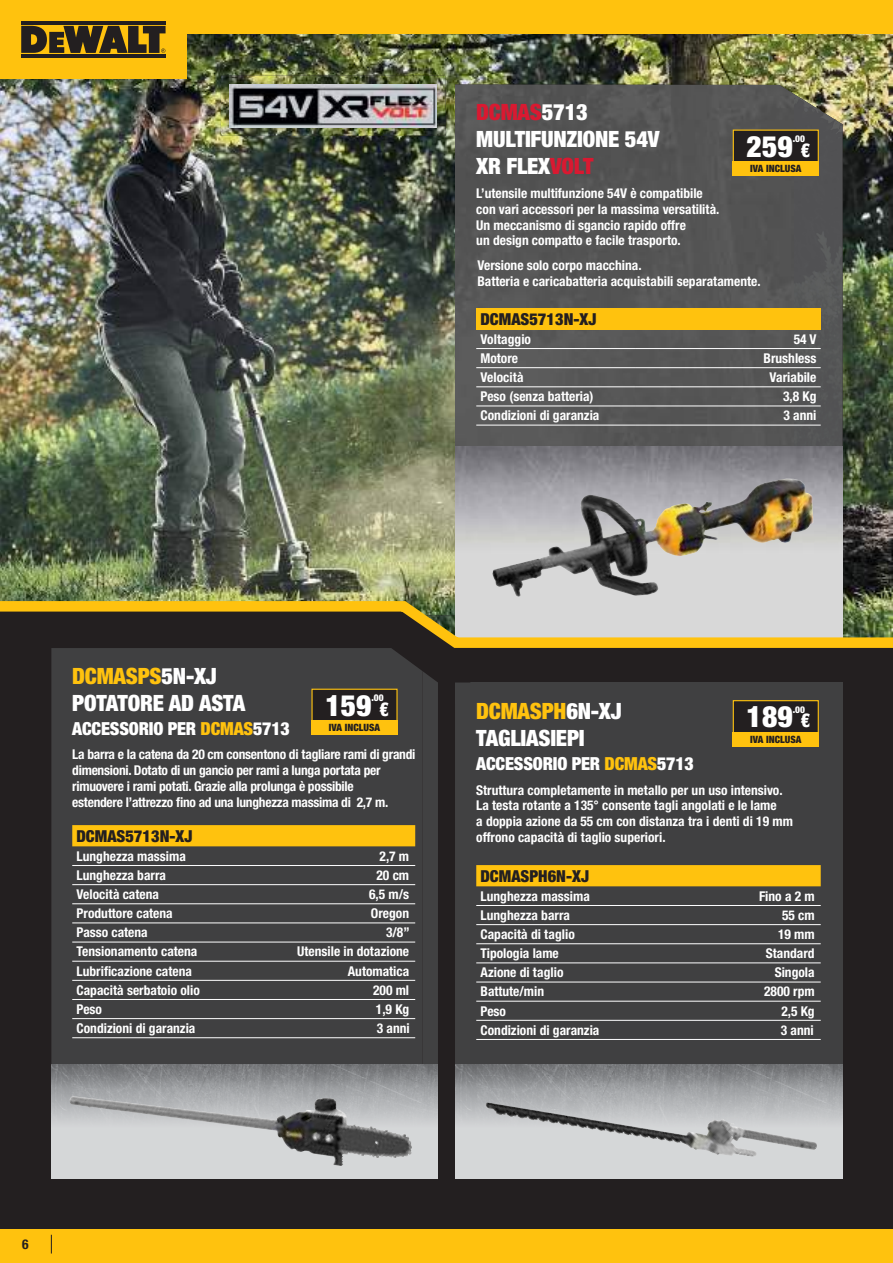
<style>
.page{position:relative;width:893px;height:1263px;background:#fff}
.page>*{position:absolute;margin:0;border:0;box-sizing:border-box;transform-origin:0 0}
.t1{font:900 condensed 29.55px "Helvetica Neue LTW1 G";color:#fff}
.t2{font:900 condensed 22.5px/27px "Helvetica Neue LTW1 G";letter-spacing:-.01em;color:#fff}
.t3{font:900 condensed 19.05px "Helvetica Neue LTW1 G";color:#fff}
.t4{font:900 condensed 18px "Helvetica Neue LTW1 G";letter-spacing:-.01em;color:#fff}
.t5{font:900 condensed 16.5px "Helvetica Neue LTW1 G";color:#231f20}
.t6{font:700 condensed 13.5px/15.8px "Helvetica Neue LTW1 G";color:#fff}
.t7{font:700 condensed 13.5px/15.8px "Helvetica Neue LTW1 G";letter-spacing:-.02em;color:#fff}
.t8{font:700 condensed 13.5px "Helvetica Neue LTW1 G";color:#231f20}
.t9{font:900 condensed 10.05px "Helvetica Neue LTW1 G";color:#231f20}
.t10{font:900 condensed 9.45px "Helvetica Neue LTW1 G";color:#fff}
.s1{color:#d91931}
.s2{color:#ffc20e}
</style>
<div class="page">
<div style="left:0;top:34px;width:893px;height:1195px;background:#231f20"></div>
<img style="left:0;top:34px;width:893px;height:562px">
<div style="left:455px;top:85px;width:387px;height:362px;background:#555"></div>
<img style="left:825px;top:700px;width:18px;height:479px">
<img style="left:470px;top:1178px;width:355px;height:1px">
<div style="left:470px;top:682px;width:372px;height:383px;background:#404041"></div>
<div style="left:455px;top:682px;width:15px;height:383px;background:#414142"></div>
<div style="left:51px;top:657px;width:371px;height:408px;background:#404041"></div>
<img style="left:422px;top:671px;width:16px;height:394px">
<div style="left:476px;top:308px;width:345px;height:21px;background:#ffc20e"></div>
<hr style="left:476px;top:425px;width:159px;height:1px;background:#fff">
<hr style="left:635px;top:425px;width:186px;height:1px;background:#fff">
<hr style="left:476px;top:348px;width:159px;height:1px;background:#fff">
<hr style="left:635px;top:348px;width:186px;height:1px;background:#fff">
<hr style="left:476px;top:367px;width:159px;height:1px;background:#fff">
<hr style="left:635px;top:367px;width:186px;height:1px;background:#fff">
<hr style="left:476px;top:386px;width:159px;height:1px;background:#fff">
<hr style="left:635px;top:386px;width:186px;height:1px;background:#fff">
<hr style="left:476px;top:406px;width:159px;height:1px;background:#fff">
<hr style="left:635px;top:406px;width:186px;height:1px;background:#fff">
<div style="left:72px;top:825px;width:343px;height:21px;background:#ffc20e"></div>
<hr style="left:72px;top:1037px;width:343px;height:1px;background:#fff">
<hr style="left:72px;top:865px;width:343px;height:1px;background:#fff">
<hr style="left:72px;top:884px;width:343px;height:1px;background:#fff">
<hr style="left:72px;top:903px;width:343px;height:1px;background:#fff">
<hr style="left:72px;top:922px;width:343px;height:1px;background:#fff">
<hr style="left:72px;top:942px;width:343px;height:1px;background:#fff">
<hr style="left:72px;top:961px;width:343px;height:1px;background:#fff">
<hr style="left:72px;top:980px;width:343px;height:1px;background:#fff">
<hr style="left:72px;top:999px;width:343px;height:1px;background:#fff">
<hr style="left:72px;top:1018px;width:343px;height:1px;background:#fff">
<div style="left:476px;top:865px;width:345px;height:21px;background:#ffc20e"></div>
<hr style="left:476px;top:1039px;width:345px;height:1px;background:#fff">
<hr style="left:476px;top:905px;width:345px;height:1px;background:#fff">
<hr style="left:476px;top:924px;width:345px;height:1px;background:#fff">
<hr style="left:476px;top:943px;width:345px;height:1px;background:#fff">
<hr style="left:476px;top:962px;width:345px;height:1px;background:#fff">
<hr style="left:476px;top:981px;width:345px;height:1px;background:#fff">
<hr style="left:476px;top:1001px;width:345px;height:1px;background:#fff">
<hr style="left:476px;top:1020px;width:345px;height:1px;background:#fff">
<img style="left:455px;top:447px;width:387px;height:149px">
<img style="left:51px;top:1178px;width:371px;height:1px">
<svg style="left:422px;top:1178px;width:16px;height:1px"></svg>
<img style="left:51px;top:1065px;width:387px;height:113px">
<img style="left:769px;top:479px;width:17px;height:3px">
<svg style="left:70px;top:1096px;width:10px;height:9px"></svg>
<svg style="left:0;top:596px;width:893px;height:61px"></svg>
<svg style="left:455px;top:1178px;width:15px;height:1px"></svg>
<img style="left:455px;top:1065px;width:387px;height:113px">
<img style="left:485px;top:1102px;width:14px;height:13px">
<img style="left:221px;top:76px;width:225px;height:60px">
<img style="left:230px;top:85px;width:207px;height:42px">
<div style="left:0;top:0;width:893px;height:34px;background:#ffc20e"></div>
<div style="left:0;top:0;width:187px;height:79px;background:#ffc20e"></div>
<hr style="left:21px;top:21px;width:145px;height:4px;background:#231f20">
<hr style="left:21px;top:54px;width:145px;height:4px;background:#231f20">
<svg style="left:21px;top:26px;width:145px;height:27px"></svg>
<div style="left:0;top:1229px;width:893px;height:34px;background:#ffc20e"></div>
<svg style="left:51px;top:1235px;width:1px;height:18px"></svg>
<svg style="left:732px;top:129px;width:88px;height:35px"></svg>
<div style="left:733px;top:161px;width:86px;height:15px;background:#ffc20e"></div>
<svg style="left:311px;top:688px;width:88px;height:35px"></svg>
<div style="left:311px;top:720px;width:87px;height:15px;background:#ffc20e"></div>
<svg style="left:732px;top:700px;width:87px;height:35px;background:#30291f"></svg>
<div style="left:733px;top:732px;width:86px;height:14px;background:#ffc20e"></div>
<h2 class="t2" style="left:476px;top:101px;width:185px"><span class="s1">DCMAS</span>5713<br>MULTIFUNZIONE 54V<br>XR FLEX<span class="s1">VOLT</span></h2>
<p class="t6" style="left:476px;top:187px;width:245px">L’utensile multifunzione 54V è compatibile con vari accessori per la massima versatilità.<br>Un meccanismo di sgancio rapido offre<br>un design compatto e facile trasporto.</p>
<h1 class="t1" style="left:747px;top:136px;width:48px">259</h1>
<p class="t10" style="left:793px;top:135px;width:14px">.00</p>
<p class="t9" style="left:750px;top:165px;width:53px">IVA INCLUSA</p>
<h3 class="t3" style="left:800px;top:143px;width:11px">€</h3>
<p class="t6" style="left:477px;top:259px;width:285px">Versione solo corpo macchina.<br>Batteria e caricabatteria acquistabili separatamente.</p>
<p class="t5" style="left:480px;top:313px;width:117px">DCMAS5713N-XJ</p>
<p class="t6" style="left:480px;top:332px;width:52px">Voltaggio</p>
<p class="t6" style="left:794px;top:332px;width:24px">54 V</p>
<p class="t6" style="left:480px;top:352px;width:39px">Motore</p>
<p class="t6" style="left:763px;top:352px;width:54px">Brushless</p>
<p class="t6" style="left:480px;top:371px;width:44px">Velocità</p>
<p class="t6" style="left:769px;top:371px;width:48px">Variabile</p>
<p class="t6" style="left:480px;top:390px;width:115px">Peso (senza batteria)</p>
<p class="t6" style="left:783px;top:390px;width:35px">3,8 Kg</p>
<p class="t6" style="left:480px;top:409px;width:120px">Condizioni di garanzia</p>
<p class="t6" style="left:783px;top:409px;width:34px">3 anni</p>
<h2 class="t2" style="left:72px;top:665px;width:174px"><span class="s2">DCMASPS</span>5N-XJ<br>POTATORE AD ASTA</h2>
<h3 class="t4" style="left:72px;top:722px;width:219px">ACCESSORIO PER <span class="s2">DCMAS</span>5713</h3>
<p class="t7" style="left:72px;top:748px;width:345px">La barra e la catena da 20 cm consentono di tagliare rami di grandi dimensioni. Dotato di un gancio per rami a lunga portata per rimuovere i rami potati. Grazie alla prolunga è possibile<br>estendere l’attrezzo fino ad una lunghezza massima di 2,7 m.</p>
<h1 class="t1" style="left:325px;top:695px;width:48px">159</h1>
<p class="t10" style="left:371px;top:694px;width:14px">.00</p>
<p class="t9" style="left:329px;top:724px;width:53px">IVA INCLUSA</p>
<h3 class="t3" style="left:379px;top:702px;width:11px">€</h3>
<h1 class="t1" style="left:747px;top:706px;width:48px">189</h1>
<p class="t10" style="left:793px;top:706px;width:14px">.00</p>
<p class="t9" style="left:750px;top:735px;width:53px">IVA INCLUSA</p>
<h2 class="t2" style="left:476px;top:700px;width:147px"><span class="s2">DCMASPH</span>6N-XJ<br>TAGLIASIEPI</h2>
<h3 class="t4" style="left:476px;top:757px;width:219px">ACCESSORIO PER <span class="s2">DCMAS</span>5713</h3>
<p class="t6" style="left:476px;top:783px;width:318px">Struttura completamente in metallo per un uso intensivo.<br>La testa rotante a 135° consente tagli angolati e le lame<br>a doppia azione da 55 cm con distanza tra i denti di 19 mm offrono capacità di taglio superiori.</p>
<h3 class="t3" style="left:800px;top:714px;width:11px">€</h3>
<p class="t5" style="left:76px;top:830px;width:117px">DCMAS5713N-XJ</p>
<p class="t6" style="left:76px;top:849px;width:111px">Lunghezza massima</p>
<p class="t6" style="left:379px;top:849px;width:31px">2,7 m</p>
<p class="t6" style="left:76px;top:869px;width:91px">Lunghezza barra</p>
<p class="t6" style="left:376px;top:869px;width:34px">20 cm</p>
<p class="t6" style="left:76px;top:888px;width:84px">Velocità catena</p>
<p class="t6" style="left:369px;top:888px;width:42px">6,5 m/s</p>
<p class="t6" style="left:76px;top:907px;width:98px">Produttore catena</p>
<p class="t6" style="left:371px;top:907px;width:40px">Oregon</p>
<p class="t6" style="left:77px;top:926px;width:73px">Passo catena</p>
<p class="t6" style="left:386px;top:926px;width:25px">3/8”</p>
<p class="t6" style="left:77px;top:945px;width:122px">Tensionamento catena</p>
<p class="t6" style="left:297px;top:945px;width:113px">Utensile in dotazione</p>
<p class="t6" style="left:77px;top:964px;width:117px">Lubrificazione catena</p>
<p class="t6" style="left:348px;top:964px;width:63px">Automatica</p>
<p class="t6" style="left:77px;top:983px;width:125px">Capacità serbatoio olio</p>
<p class="t6" style="left:373px;top:983px;width:38px">200 ml</p>
<p class="t6" style="left:77px;top:1003px;width:27px">Peso</p>
<p class="t6" style="left:376px;top:1003px;width:35px">1,9 Kg</p>
<p class="t6" style="left:77px;top:1022px;width:120px">Condizioni di garanzia</p>
<p class="t6" style="left:377px;top:1022px;width:34px">3 anni</p>
<p class="t5" style="left:480px;top:870px;width:110px">DCMASPH6N-XJ</p>
<p class="t6" style="left:480px;top:889px;width:111px">Lunghezza massima</p>
<p class="t6" style="left:759px;top:889px;width:57px">Fino a 2 m</p>
<p class="t6" style="left:480px;top:909px;width:91px">Lunghezza barra</p>
<p class="t6" style="left:782px;top:909px;width:34px">55 cm</p>
<p class="t6" style="left:480px;top:928px;width:96px">Capacità di taglio</p>
<p class="t6" style="left:778px;top:928px;width:38px">19 mm</p>
<p class="t6" style="left:480px;top:947px;width:80px">Tipologia lame</p>
<p class="t6" style="left:766px;top:947px;width:51px">Standard</p>
<p class="t6" style="left:480px;top:966px;width:85px">Azione di taglio</p>
<p class="t6" style="left:775px;top:966px;width:41px">Singola</p>
<p class="t6" style="left:480px;top:985px;width:65px">Battute/min</p>
<p class="t6" style="left:764px;top:985px;width:52px">2800 rpm</p>
<p class="t6" style="left:480px;top:1004px;width:27px">Peso</p>
<p class="t6" style="left:781px;top:1004px;width:35px">2,5 Kg</p>
<p class="t6" style="left:480px;top:1023px;width:120px">Condizioni di garanzia</p>
<p class="t6" style="left:781px;top:1023px;width:34px">3 anni</p>
<p class="t8" style="left:22px;top:1240px;width:8px">6</p>
</div>
